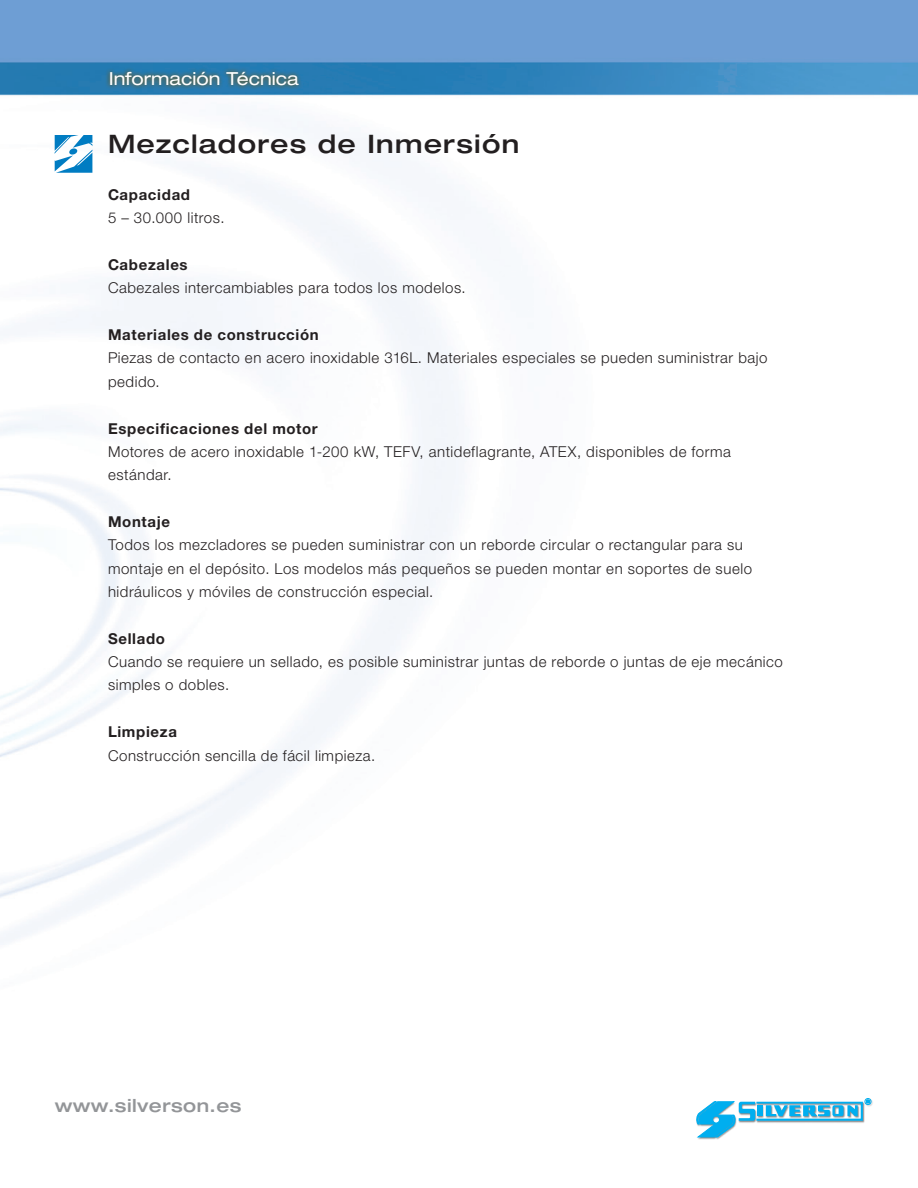
<style>
.page{position:relative;width:918px;height:1188px;background:#fff}
.page>*{position:absolute;margin:0;border:0;box-sizing:border-box;transform-origin:0 0}
.t1{font:500 expanded 25.5px "Helvetica Neue LT Std";letter-spacing:.05em;color:#231f20}
.t2{font:expanded 18px "Helvetica Neue LT Std";color:#fff}
.t3{font:500 expanded 18px "Helvetica Neue LT Std";letter-spacing:.025em;color:#939598}
.t4{font:300 15px/23.4px "Helvetica Neue LT Std";letter-spacing:.035em;color:#231f20}
.t5{font:700 15px "Helvetica Neue LT Std";letter-spacing:.045em;color:#231f20}
</style>
<div class="page">
<img style="left:0;top:0;width:918px;height:1140px">
<div style="left:105px;top:66px;width:198px;height:24px;background:#805807;opacity:.75"></div>
<div style="left:696px;top:1098px;width:177px;height:41px;background:#fff"></div>
<div style="left:865px;top:1098px;width:6px;height:7px;border:1px solid #00aeef;border-radius:50%"></div>
<svg style="left:696px;top:1100px;width:174px;height:38px"></svg>
<svg style="left:55px;top:135px;width:37px;height:38px"></svg>
<p class="t2" style="left:109px;top:68px;width:192px">Información Técnica</p>
<h1 class="t1" style="left:108px;top:128px;width:413px">Mezcladores de Inmersión</h1>
<p class="t5" style="left:108px;top:185px;width:84px">Capacidad</p>
<p class="t4" style="left:108px;top:206px;width:118px">5 – 30.000 litros.</p>
<p class="t5" style="left:108px;top:255px;width:81px">Cabezales</p>
<p class="t4" style="left:108px;top:276px;width:359px">Cabezales intercambiables para todos los modelos.</p>
<p class="t5" style="left:108px;top:325px;width:212px">Materiales de construcción</p>
<p class="t4" style="left:108px;top:346px;width:661px">Piezas de contacto en acero inoxidable 316L. Materiales especiales se pueden suministrar bajo pedido.</p>
<p class="t5" style="left:108px;top:419px;width:211px">Especificaciones del motor</p>
<p class="t4" style="left:108px;top:440px;width:624px">Motores de acero inoxidable 1-200 kW, TEFV, antideflagrante, ATEX, disponibles de forma estándar.</p>
<p class="t5" style="left:108px;top:512px;width:64px">Montaje</p>
<p class="t4" style="left:108px;top:533px;width:646px">Todos los mezcladores se pueden suministrar con un reborde circular o rectangular para su montaje en el depósito. Los modelos más pequeños se pueden montar en soportes de suelo hidráulicos y móviles de construcción especial.</p>
<p class="t5" style="left:108px;top:629px;width:59px">Sellado</p>
<p class="t4" style="left:108px;top:650px;width:676px">Cuando se requiere un sellado, es posible suministrar juntas de reborde o juntas de eje mecánico simples o dobles.</p>
<p class="t5" style="left:108px;top:723px;width:70px">Limpieza</p>
<p class="t4" style="left:108px;top:743px;width:269px">Construcción sencilla de fácil limpieza.</p>
<p class="t3" style="left:55px;top:1094px;width:188px">www.silverson.es</p>
</div>
